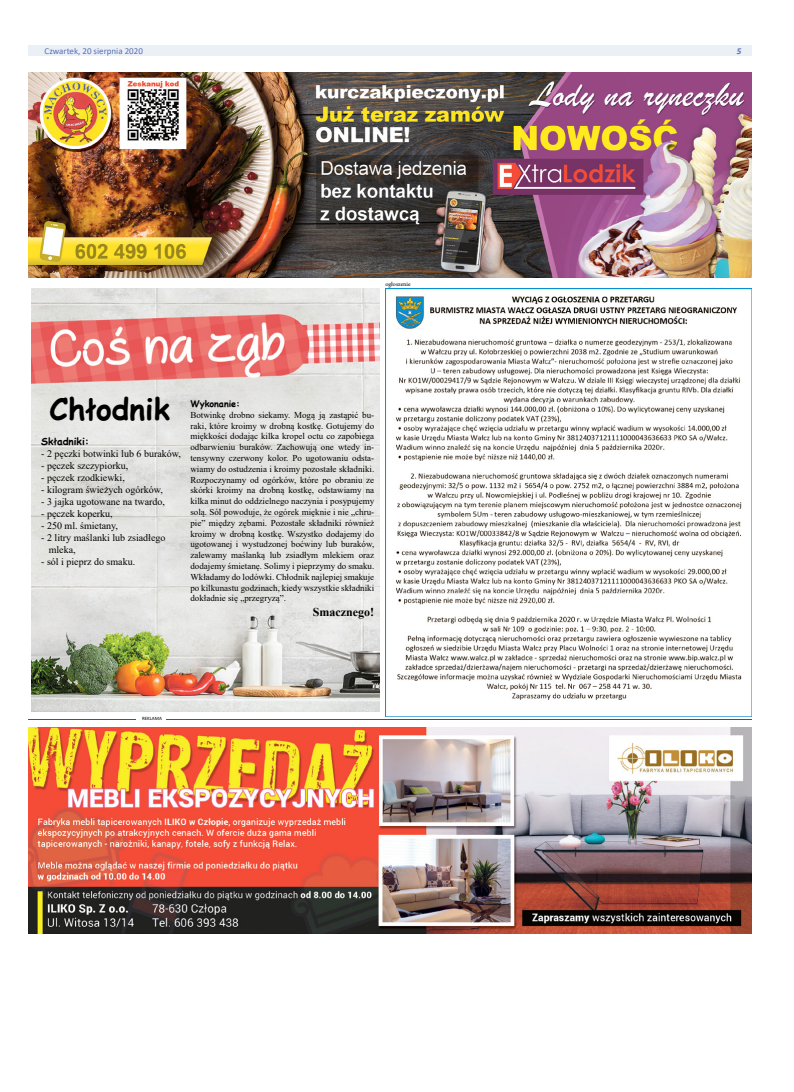
<style>
.page{position:relative;width:794px;height:1092px;background:#fff}
.page>*{position:absolute;margin:0;border:0;box-sizing:border-box;transform-origin:0 0}
.t1{font:700 30px "Comic Sans MS";color:#000}
.t2{font:700 12px "Times New Roman";color:#000}
.t3{font:10px/12px "Times New Roman";color:#000}
.t4{font:700 10px "Comic Sans MS";color:#000}
.t5{font:9px/10.8px "Times New Roman";color:#000;text-align:justify}
.t6{font:9px "Calibri";color:#5570b6}
.t7{font:700 9px "Comic Sans MS";color:#000}
.t8{font:italic 700 9px "Calibri";color:#5570b6}
.t9{font:6px "Minion Pro";color:#000}
.t10{font:5px "Calibri";color:#000}
</style>
<div class="page">
<div style="left:28px;top:45px;width:723px;height:11px;background:#ebeff6"></div>
<img style="left:28px;top:727px;width:723px;height:206px">
<hr style="left:28px;top:719px;width:723px;height:1px;background:#8a3266">
<div style="left:136px;top:716px;width:28px;height:5px;background:#fff"></div>
<img style="left:29px;top:72px;width:722px;height:206px">
<img style="left:385px;top:288px;width:366px;height:428px">
<img style="left:31px;top:288px;width:348px;height:423px">
<hr style="left:138px;top:716px;width:27px;height:4px;background:#fff">
<p class="t6" style="left:45px;top:44px;width:100px">Czwartek, 20 sierpnia 2020</p>
<p class="t8" style="left:736px;top:44px;width:6px">5</p>
<p class="t9" style="left:385px;top:279px;width:27px">ogłoszenie</p>
<h1 class="t1" style="left:50px;top:386px;width:122px">Chłodnik</h1>
<p class="t4" style="left:41px;top:433px;width:49px">Składniki:</p>
<p class="t3" style="left:41px;top:447px;width:141px">- 2 pęczki botwinki lub 6 buraków,</p>
<p class="t3" style="left:41px;top:459px;width:88px">- pęczek szczypiorku,</p>
<p class="t3" style="left:41px;top:471px;width:85px">- pęczek rzodkiewki,</p>
<p class="t3" style="left:41px;top:483px;width:123px">- kilogram świeżych ogórków,</p>
<p class="t3" style="left:41px;top:495px;width:125px">- 3 jajka ugotowane na twardo,</p>
<p class="t3" style="left:41px;top:507px;width:73px">- pęczek koperku,</p>
<p class="t3" style="left:41px;top:519px;width:78px">- 250 ml. śmietany,</p>
<p class="t3" style="left:49px;top:531px;width:118px;text-indent:-8px">- 2 litry maślanki lub zsiadłego mleka,</p>
<p class="t3" style="left:41px;top:555px;width:95px">- sól i pieprz do smaku.</p>
<p class="t7" style="left:190px;top:397px;width:51px">Wykonanie:</p>
<p class="t5" style="left:190px;top:409px;width:185px">Botwinkę drobno siekamy. Mogą ją zastąpić bu&shy;raki, które kroimy w drobną kostkę. Gotujemy do miękkości dodając kilka kropel octu co zapobiega odbarwieniu buraków. Zachowują one wtedy in&shy;tensywny czerwony kolor. Po ugotowaniu odsta&shy;wiamy do ostudzenia i kroimy pozostałe składniki.<br>Rozpoczynamy od ogórków, które po obraniu ze skórki kroimy na drobną kostkę, odstawiamy na kilka minut do oddzielnego naczynia i posypujemy solą. Sól powoduje, że ogórek mięknie i nie „chru&shy;pie” między zębami. Pozostałe składniki również kroimy w drobną kostkę. Wszystko dodajemy do ugotowanej i wystudzonej boćwiny lub buraków, zalewamy maślanką lub zsiadłym mlekiem oraz dodajemy śmietanę. Solimy i pieprzymy do smaku.<br>Wkładamy do lodówki. Chłodnik najlepiej smakuje po kilkunastu godzinach, kiedy wszystkie składniki dokładnie się „przegryzą”.</p>
<h2 class="t2" style="left:313px;top:603px;width:63px">Smacznego!</h2>
<p class="t10" style="left:142px;top:714px;width:21px">REKLAMA</p>
<p class="t10" style="left:140px;top:715px;width:21px">REKLAMA</p>
</div>
